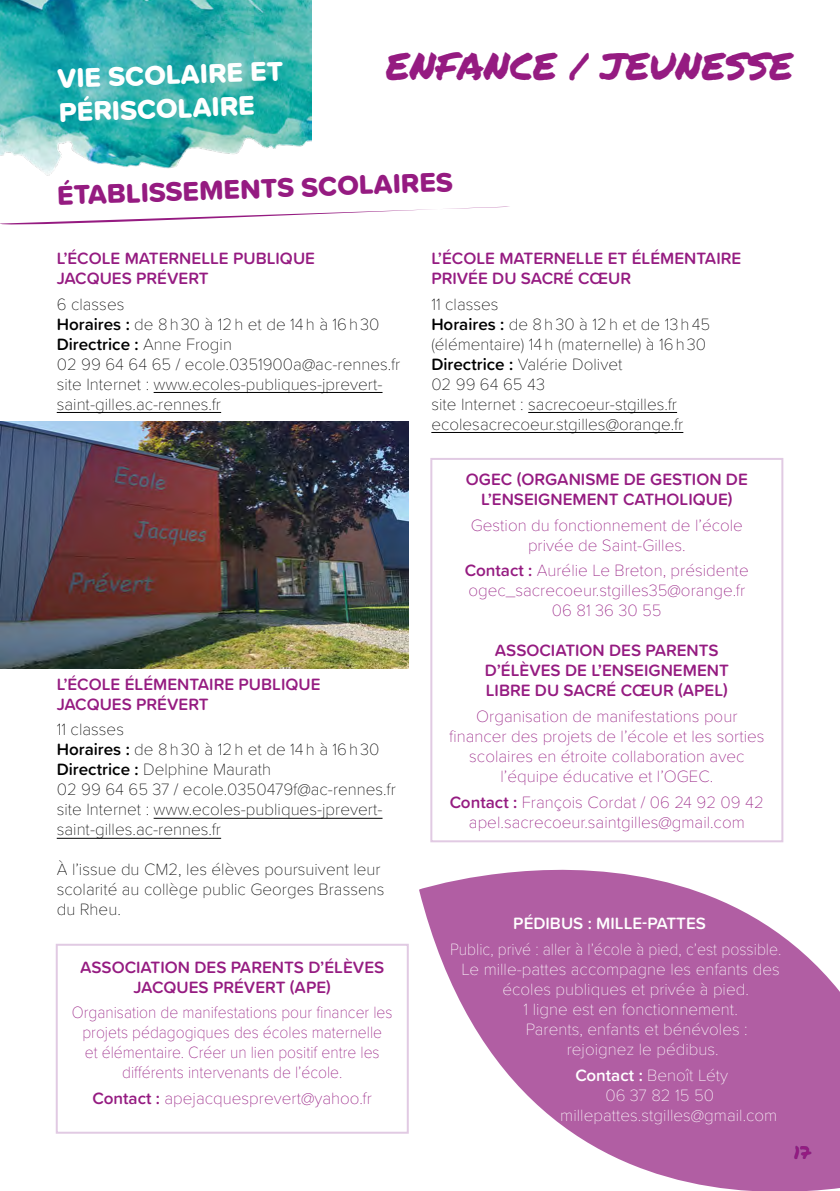
<style>
.page{position:relative;width:840px;height:1191px;background:#fff}
.page>*{position:absolute;margin:0;border:0;box-sizing:border-box;transform-origin:0 0}
.t1{font:38px "Permanent Marker";color:#951b81}
.t2{font:28px/33.6px "Proxima Soft Extrabld";color:#fff}
.t3{font:28px "Proxima Soft Extrabld";color:#951b81}
.t4{font:18px "Permanent Marker";color:#951b81}
.t5{font:100 17px/20px "Proxima Soft";color:#000}
.t6{font:100 17px/20px "Proxima Soft";color:#951b81;text-align:center}
.t7{font:600 17px/20px "Proxima Soft";color:#951b81}
.t8{font:100 17px "Proxima Soft";color:#fff}
.t9{font:100 17px/20px "Proxima Soft";color:#951b81;text-align:center;scale:.92 1}
.t10{font:100 17px "Proxima Soft";color:#fff;scale:.93 1}
.t11{font:600 17px "Proxima Soft";color:#fff}
.s1{font-weight:600}
</style>
<div class="page">
<svg style="left:419px;top:759px;width:420px;height:432px;fill:#b15ea3"></svg>
<hr style="left:153px;top:392px;width:229px;height:1px;background:#000">
<hr style="left:57px;top:412px;width:164px;height:1px;background:#000">
<hr style="left:153px;top:818px;width:229px;height:1px;background:#000">
<hr style="left:57px;top:838px;width:164px;height:1px;background:#000">
<hr style="left:528px;top:412px;width:148px;height:1px;background:#000">
<hr style="left:431px;top:432px;width:252px;height:1px;background:#000">
<div style="left:56px;top:943px;width:352px;height:190px;border:2px solid #e1cae3"></div>
<div style="left:430px;top:458px;width:353px;height:384px;border:2px solid #e1cae3"></div>
<img style="left:0;top:0;width:312px;height:176px">
<img style="left:0;top:421px;width:408px;height:247px">
<svg style="left:0;top:206px;width:510px;height:19px"></svg>
<h2 class="t2" style="left:57px;top:61px;width:227px;rotate:-2deg">VIE SCOLAIRE ET<br>PÉRISCOLAIRE</h2>
<h1 class="t1" style="left:385px;top:38px;width:408px">ENFANCE / JEUNESSE</h1>
<h2 class="t3" style="left:56px;top:174px;width:397px;rotate:-2deg">ÉTABLISSEMENTS SCOLAIRES</h2>
<p class="t7" style="left:57px;top:247px;width:260px">L’ÉCOLE MATERNELLE PUBLIQUE<br>JACQUES PRÉVERT</p>
<p class="t5" style="left:57px;top:293px;width:345px">6 classes<br><span class="s1">Horaires :</span> de 8 h 30 à 12 h et de 14 h à 16 h 30<br><span class="s1">Directrice :</span> Anne Frogin<br>02 99 64 64 65 / ecole.0351900a@ac-rennes.fr site Internet : www.ecoles-publiques-jprevert&shy;saint-gilles.ac-rennes.fr</p>
<p class="t7" style="left:57px;top:673px;width:265px">L’ÉCOLE ÉLÉMENTAIRE PUBLIQUE<br>JACQUES PRÉVERT</p>
<p class="t5" style="left:57px;top:718px;width:340px">11 classes<br><span class="s1">Horaires :</span> de 8 h 30 à 12 h et de 14 h à 16 h 30<br><span class="s1">Directrice :</span> Delphine Maurath<br>02 99 64 65 37 / ecole.0350479f@ac-rennes.fr site Internet : www.ecoles-publiques-jprevert&shy;saint-gilles.ac-rennes.fr</p>
<p class="t5" style="left:57px;top:858px;width:329px">À l’issue du CM2, les élèves poursuivent leur scolarité au collège public Georges Brassens du Rheu.</p>
<p class="t7" style="left:80px;top:956px;width:305px;text-align:center">ASSOCIATION DES PARENTS D’ÉLÈVES<br>JACQUES PRÉVERT (APE)</p>
<p class="t9" style="left:72px;top:1001px;width:350px">Organisation de manifestations pour financer les projets pédagogiques des écoles maternelle<br>et élémentaire. Créer un lien positif entre les différents intervenants de l’école.</p>
<p class="t6" style="left:93px;top:1087px;width:280px"><span class="s1">Contact :</span> apejacquesprevert@yahoo.fr</p>
<p class="t7" style="left:431px;top:247px;width:311px">L’ÉCOLE MATERNELLE ET ÉLÉMENTAIRE<br>PRIVÉE DU SACRÉ CŒUR</p>
<p class="t5" style="left:431px;top:293px;width:280px">11 classes<br><span class="s1">Horaires :</span> de 8 h 30 à 12 h et de 13 h 45 (élémentaire) 14 h (maternelle) à 16 h 30<br><span class="s1">Directrice :</span> Valérie Dolivet<br>02 99 64 65 43<br>site Internet : sacrecoeur-stgilles.fr ecolesacrecoeur.stgilles@orange.fr</p>
<p class="t7" style="left:465px;top:469px;width:283px;text-align:center">OGEC (ORGANISME DE GESTION DE<br>L’ENSEIGNEMENT CATHOLIQUE)</p>
<p class="t6" style="left:470px;top:514px;width:273px">Gestion du fonctionnement de l’école privée de Saint-Gilles.</p>
<p class="t6" style="left:464px;top:560px;width:285px"><span class="s1">Contact :</span> Aurélie Le Breton, présidente ogec_sacrecoeur.stgilles35@orange.fr<br>06 81 36 30 55</p>
<p class="t7" style="left:484px;top:640px;width:245px;text-align:center">ASSOCIATION DES PARENTS<br>D’ÉLÈVES DE L’ENSEIGNEMENT<br>LIBRE DU SACRÉ CŒUR (APEL)</p>
<p class="t6" style="left:449px;top:705px;width:317px">Organisation de manifestations pour financer des projets de l’école et les sorties scolaires en étroite collaboration avec l’équipe éducative et l’OGEC.</p>
<p class="t6" style="left:449px;top:791px;width:315px"><span class="s1">Contact :</span> François Cordat / 06 24 92 09 42 apel.sacrecoeur.saintgilles@gmail.com</p>
<p class="t11" style="left:513px;top:911px;width:194px">PÉDIBUS : MILLE-PATTES</p>
<p class="t10" style="left:450px;top:936px;width:357px">Public, privé : aller à l’école à pied, c’est possible.</p>
<p class="t8" style="left:461px;top:956px;width:319px">Le mille-pattes accompagne les enfants des</p>
<p class="t8" style="left:502px;top:976px;width:248px">écoles publiques et privée à pied.</p>
<p class="t8" style="left:523px;top:996px;width:216px">1 ligne est en fonctionnement.</p>
<p class="t8" style="left:525px;top:1016px;width:223px">Parents, enfants et bénévoles :</p>
<p class="t8" style="left:566px;top:1036px;width:153px">rejoignez le pédibus.</p>
<p class="t8" style="left:575px;top:1062px;width:154px"><span class="s1">Contact :</span> Benoît Léty</p>
<p class="t8" style="left:605px;top:1082px;width:110px">06 37 82 15 50</p>
<p class="t8" style="left:560px;top:1102px;width:218px">millepattes.stgilles@gmail.com</p>
<p class="t4" style="left:793px;top:1138px;width:18px">17</p>
</div>
